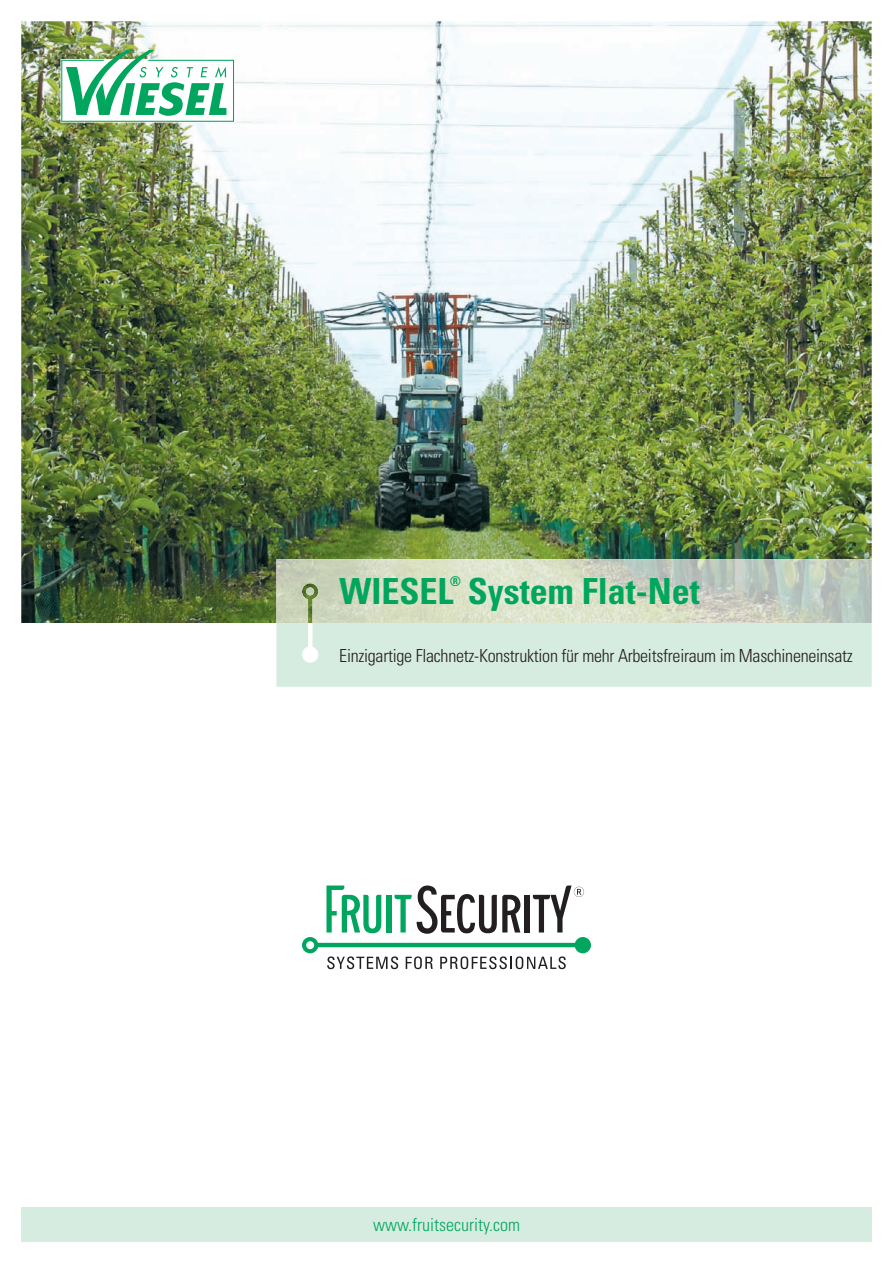
<style>
.page{position:relative;width:893px;height:1263px;background:#fff}
.page>*{position:absolute;margin:0;border:0;box-sizing:border-box;transform-origin:0 0}
.t1{font:700 condensed 36px "Univers";color:#00a65d}
.t2{font:300 condensed 18px "Univers";letter-spacing:-.015em;color:#231f20}
.t3{font:300 condensed 18px "Univers";color:#00a65d}
.t4{font:700 condensed 13.5px "Univers";color:#00a65d}
</style>
<div class="page">
<img style="left:21px;top:21px;width:851px;height:602px">
<div style="left:21px;top:1208px;width:851px;height:34px;background:#d7ece1"></div>
<svg style="left:278px;top:21px;width:594px;height:64px"></svg>
<svg style="left:302px;top:885px;width:289px;height:84px"></svg>
<img style="left:276px;top:559px;width:596px;height:64px">
<div style="left:276px;top:623px;width:596px;height:64px;background:#d7ece1"></div>
<div style="left:61px;top:59px;width:174px;height:64px;border:2px solid #fff"></div>
<svg style="left:61px;top:50px;width:173px;height:72px"></svg>
<p class="t4" style="left:450px;top:573px;width:13px">®</p>
<h1 class="t1" style="left:339px;top:569px;width:362px">WIESEL System Flat-Net</h1>
<p class="t2" style="left:339px;top:645px;width:515px">Einzigartige Flachnetz-Konstruktion für mehr Arbeitsfreiraum im Maschineneinsatz</p>
<p class="t3" style="left:373px;top:1214px;width:149px">www.fruitsecurity.com</p>
</div>
